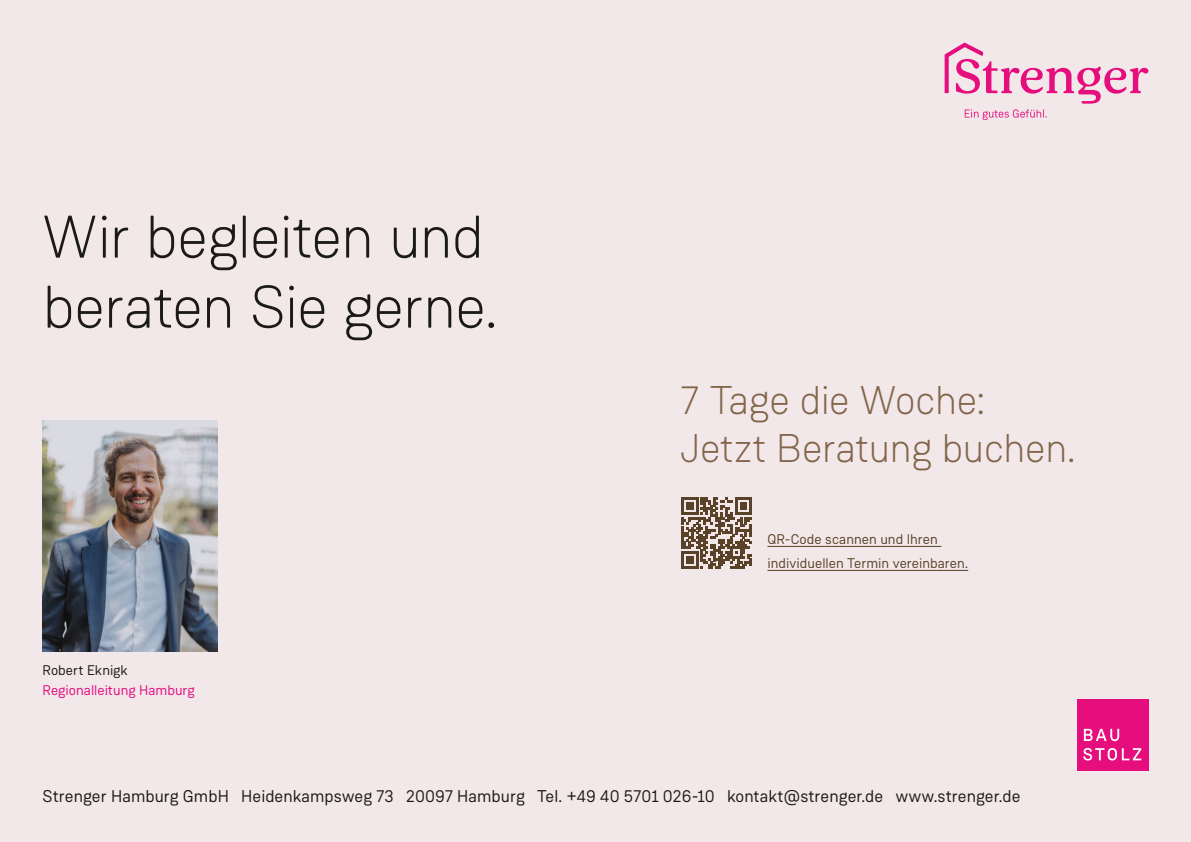
<style>
.page{position:relative;width:1191px;height:842px;background:#f2e8e9}
.page>*{position:absolute;margin:0;border:0;box-sizing:border-box;transform-origin:0 0}
.t1{font:300 60px/70px "Weissenhof Grotesk";letter-spacing:-.015em;color:#1b1a19}
.t2{font:300 40px/48px "Weissenhof Grotesk";letter-spacing:-.005em;color:#82654a}
.t3{font:17px "Weissenhof Grotesk";color:#1b1a19}
.t4{font:14px/24px "Weissenhof Grotesk";color:#594228}
.t5{font:14px "Weissenhof Grotesk";color:#e60a81}
.t6{font:14px "Weissenhof Grotesk";letter-spacing:.005em;color:#1b1a19}
</style>
<div class="page">
<hr style="left:767px;top:546px;width:174px;height:1px;background:#594228">
<hr style="left:767px;top:570px;width:201px;height:1px;background:#594228">
<svg style="left:681px;top:497px;width:71px;height:71px"></svg>
<svg style="left:944px;top:43px;width:204px;height:77px"></svg>
<div style="left:1076px;top:699px;width:72px;height:72px;background:#e60d7d"></div>
<svg style="left:1083px;top:729px;width:58px;height:31px"></svg>
<img style="left:43px;top:421px;width:174px;height:230px">
<h1 class="t1" style="left:43px;top:201px;width:456px">Wir begleiten und beraten Sie gerne.</h1>
<p class="t6" style="left:43px;top:662px;width:87px">Robert Eknigk</p>
<p class="t5" style="left:43px;top:682px;width:154px">Regionalleitung Hamburg</p>
<h2 class="t2" style="left:681px;top:376px;width:396px">7 Tage die Woche:<br>Jetzt Beratung buchen.</h2>
<p class="t4" style="left:767px;top:527px;width:202px">QR-Code scannen und Ihren individuellen Termin vereinbaren.</p>
<p class="t3" style="left:43px;top:785px;width:979px">Strenger Hamburg GmbH Heidenkampsweg 73 20097 Hamburg Tel. +49 40 5701 026-10 kontakt@strenger.de www.strenger.de</p>
</div>
